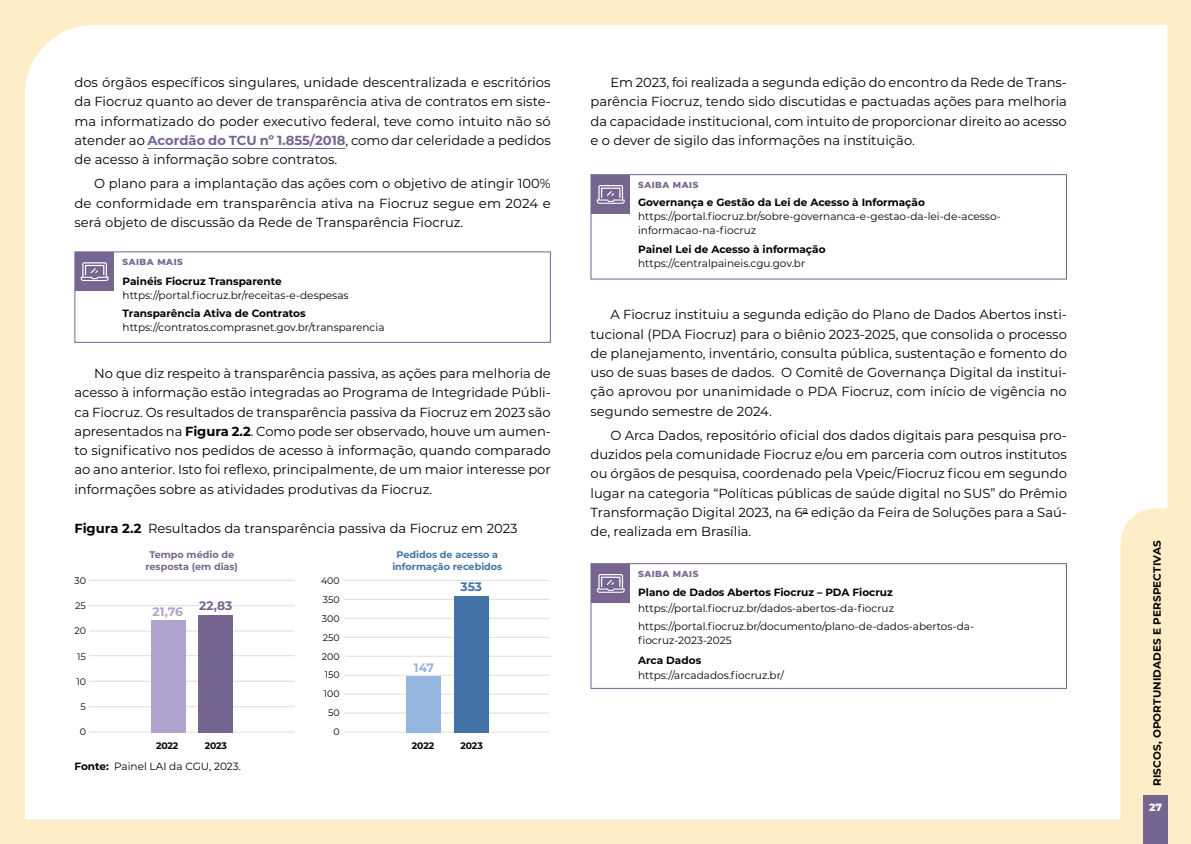
<style>
.page{position:relative;width:1191px;height:844px;background:#fff}
.page>*{position:absolute;margin:0;border:0;box-sizing:border-box;transform-origin:0 0}
.t1{font:13.12px/19.2px "Montserrat";color:#000;text-align:justify}
.t2{font:700 12.25px "Montserrat";color:#b1a3cf}
.t3{font:700 12.25px "Montserrat";color:#776591}
.t4{font:700 12.25px "Montserrat";color:#95b6df}
.t5{font:700 12.25px "Montserrat";color:#4372a7}
.t6{font:10.5px/14px "Montserrat";color:#000}
.t7{font:700 10.5px "Montserrat";color:#000}
.t8{font:800 10.5px "Montserrat";color:#fff}
.t9{font:700 9.62px/11.4px "Montserrat";color:#4372a7;text-align:center}
.t10{font:700 9.62px/11.4px "Montserrat";color:#776591;text-align:center}
.t11{font:9.45px/18.9px "Montserrat";color:#000;text-align:right}
.t12{font:700 9.45px "Montserrat";letter-spacing:-.015em;color:#000}
.t13{font:800 8.75px "Montserrat";letter-spacing:.06em;color:#776591}
.s1{font-weight:700;color:#776591}
.s2{font-weight:700}
</style>
<div class="page">
<div style="left:0;top:0;width:1191px;height:843px;background:#ffedc7"></div>
<div style="left:25px;top:25px;width:1142px;height:794px;background:#fff"></div>
<svg style="left:1120px;top:508px;width:48px;height:335px"></svg>
<div style="left:1143px;top:795px;width:24px;height:48px;background:#776591"></div>
<hr style="left:148px;top:148px;width:197px;height:1px;background:#776591">
<div style="left:74px;top:251px;width:477px;height:92px;border:1px solid #776591"></div>
<div style="left:590px;top:174px;width:477px;height:105px;border:1px solid #776591"></div>
<div style="left:590px;top:563px;width:477px;height:125px;border:1px solid #776591"></div>
<div style="left:75px;top:252px;width:39px;height:39px;background:#776591"></div>
<svg style="left:81px;top:262px;width:28px;height:19px"></svg>
<div style="left:591px;top:175px;width:39px;height:39px;background:#776591"></div>
<svg style="left:597px;top:185px;width:28px;height:19px"></svg>
<div style="left:591px;top:564px;width:39px;height:38px;background:#776591"></div>
<svg style="left:597px;top:574px;width:28px;height:18px"></svg>
<hr style="left:344px;top:731px;width:205px;height:1px;background:#dfdeda">
<hr style="left:344px;top:712px;width:205px;height:1px;background:#dfdeda">
<hr style="left:344px;top:693px;width:205px;height:1px;background:#dfdeda">
<hr style="left:345px;top:655px;width:206px;height:1px;background:#dfdeda">
<hr style="left:344px;top:674px;width:205px;height:1px;background:#dfdeda">
<hr style="left:344px;top:636px;width:205px;height:1px;background:#dfdeda">
<hr style="left:344px;top:617px;width:205px;height:1px;background:#dfdeda">
<hr style="left:344px;top:598px;width:205px;height:1px;background:#dfdeda">
<hr style="left:344px;top:579px;width:205px;height:1px;background:#dfdeda">
<div style="left:406px;top:676px;width:35px;height:56px;background:#95b6df"></div>
<div style="left:454px;top:596px;width:34px;height:136px;background:#4372a7"></div>
<hr style="left:89px;top:731px;width:205px;height:1px;background:#dfdeda">
<hr style="left:89px;top:706px;width:205px;height:1px;background:#dfdeda">
<hr style="left:89px;top:680px;width:205px;height:1px;background:#dfdeda">
<hr style="left:89px;top:655px;width:205px;height:1px;background:#dfdeda">
<hr style="left:89px;top:630px;width:205px;height:1px;background:#dfdeda">
<hr style="left:89px;top:605px;width:205px;height:1px;background:#dfdeda">
<hr style="left:89px;top:579px;width:205px;height:1px;background:#dfdeda">
<div style="left:151px;top:620px;width:34px;height:112px;background:#b1a3cf"></div>
<div style="left:198px;top:614px;width:34px;height:118px;background:#776591"></div>
<div style="left:199px;top:598px;width:33px;height:16px;background:#fff"></div>
<p class="t1" style="left:74px;top:72px;width:478px">dos órgãos específicos singulares, unidade descentralizada e escritórios da Fiocruz quanto ao dever de transparência ativa de contratos em siste&shy;ma informatizado do poder executivo federal, teve como intuito não só atender ao <span class="s1">Acordão do TCU nº 1.855/2018</span>, como dar celeridade a pedidos de acesso à informação sobre contratos.</p>
<p class="t1" style="left:74px;top:174px;width:478px;text-indent:20px">O plano para a implantação das ações com o objetivo de atingir 100% de conformidade em transparência ativa na Fiocruz segue em 2024 e será objeto de discussão da Rede de Transparência Fiocruz.</p>
<p class="t13" style="left:123px;top:256px;width:62px">SAIBA MAIS</p>
<p class="t7" style="left:123px;top:273px;width:161px">Painéis Fiocruz Transparente</p>
<p class="t6" style="left:123px;top:287px;width:228px">https://portal.fiocruz.br/receitas-e-despesas</p>
<p class="t7" style="left:123px;top:306px;width:185px">Transparência Ativa de Contratos</p>
<p class="t6" style="left:123px;top:320px;width:263px">https://contratos.comprasnet.gov.br/transparencia</p>
<p class="t1" style="left:74px;top:363px;width:478px;text-indent:20px">No que diz respeito à transparência passiva, as ações para melhoria de acesso à informação estão integradas ao Programa de Integridade Públi&shy;ca Fiocruz. Os resultados de transparência passiva da Fiocruz em 2023 são apresentados na <span class="s2">Figura 2.2</span>. Como pode ser observado, houve um aumen&shy;to significativo nos pedidos de acesso à informação, quando comparado ao ano anterior. Isto foi reflexo, principalmente, de um maior interesse por informações sobre as atividades produtivas da Fiocruz.</p>
<p class="t1" style="left:74px;top:518px;width:445px"><span class="s2">Figura 2.2</span> Resultados da transparência passiva da Fiocruz em 2023</p>
<p class="t11" style="left:74px;top:570px;width:13px">30</p>
<p class="t11" style="left:75px;top:596px;width:12px">25</p>
<p class="t11" style="left:74px;top:621px;width:13px">20</p>
<p class="t11" style="left:77px;top:646px;width:10px">15</p>
<p class="t11" style="left:76px;top:671px;width:11px">10</p>
<p class="t11" style="left:81px;top:696px;width:7px">5</p>
<p class="t11" style="left:80px;top:721px;width:8px">0</p>
<p class="t10" style="left:145px;top:548px;width:94px">Tempo médio de resposta (em dias)</p>
<p class="t9" style="left:392px;top:548px;width:111px">Pedidos de acesso a informação recebidos</p>
<p class="t2" style="left:153px;top:602px;width:32px">21,76</p>
<p class="t3" style="left:199px;top:596px;width:35px">22,83</p>
<p class="t12" style="left:156px;top:739px;width:24px">2022</p>
<p class="t12" style="left:205px;top:739px;width:24px">2023</p>
<p class="t11" style="left:321px;top:570px;width:20px">400<br>350<br>300<br>250<br>200<br>150<br>100<br>50<br>0</p>
<p class="t5" style="left:460px;top:577px;width:23px">353</p>
<p class="t4" style="left:414px;top:658px;width:22px">147</p>
<p class="t12" style="left:412px;top:739px;width:24px">2022</p>
<p class="t12" style="left:460px;top:739px;width:24px">2023</p>
<p class="t6" style="left:74px;top:758px;width:168px"><span class="s2">Fonte:</span> Painel LAI da CGU, 2023.</p>
<p class="t1" style="left:590px;top:72px;width:478px;text-indent:20px">Em 2023, foi realizada a segunda edição do encontro da Rede de Trans&shy;parência Fiocruz, tendo sido discutidas e pactuadas ações para melhoria da capacidade institucional, com intuito de proporcionar direito ao acesso e o dever de sigilo das informações na instituição.</p>
<p class="t13" style="left:638px;top:179px;width:62px">SAIBA MAIS</p>
<p class="t7" style="left:638px;top:194px;width:288px">Governança e Gestão da Lei de Acesso à Informação</p>
<p class="t6" style="left:638px;top:208px;width:364px">https://portal.fiocruz.br/sobre-governanca-e-gestao-da-lei-de-acesso&shy;informacao-na-fiocruz</p>
<p class="t7" style="left:638px;top:242px;width:189px">Painel Lei de Acesso à informação</p>
<p class="t6" style="left:638px;top:256px;width:169px">https://centralpaineis.cgu.gov.br</p>
<p class="t1" style="left:590px;top:304px;width:478px;text-indent:20px">A Fiocruz instituiu a segunda edição do Plano de Dados Abertos insti&shy;tucional (PDA Fiocruz) para o biênio 2023-2025, que consolida o processo de planejamento, inventário, consulta pública, sustentação e fomento do uso de suas bases de dados. O Comitê de Governança Digital da institui&shy;ção aprovou por unanimidade o PDA Fiocruz, com início de vigência no segundo semestre de 2024.</p>
<p class="t1" style="left:590px;top:425px;width:478px;text-indent:20px">O Arca Dados, repositório oficial dos dados digitais para pesquisa pro&shy;duzidos pela comunidade Fiocruz e/ou em parceria com outros institutos ou órgãos de pesquisa, coordenado pela Vpeic/Fiocruz ficou em segundo lugar na categoria “Políticas públicas de saúde digital no SUS” do Prêmio Transformação Digital 2023, na 6<sup>a</sup> edição da Feira de Soluções para a Saú&shy;de, realizada em Brasília.</p>
<p class="t13" style="left:638px;top:567px;width:62px">SAIBA MAIS</p>
<p class="t7" style="left:638px;top:584px;width:256px">Plano de Dados Abertos Fiocruz – PDA Fiocruz</p>
<p class="t6" style="left:638px;top:599px;width:337px;line-height:18px">https://portal.fiocruz.br/dados-abertos-da-fiocruz https://portal.fiocruz.br/documento/plano-de-dados-abertos-da-</p>
<p class="t6" style="left:638px;top:633px;width:95px">fiocruz-2023-2025</p>
<p class="t7" style="left:638px;top:653px;width:65px">Arca Dados</p>
<p class="t6" style="left:638px;top:667px;width:147px">https://arcadados.fiocruz.br/</p>
<p class="t7" style="left:1149px;top:785px;width:247px;rotate:-90deg">RISCOS, OPORTUNIDADES E PERSPECTIVAS</p>
<p class="t8" style="left:1149px;top:799px;width:14px">27</p>
</div>
